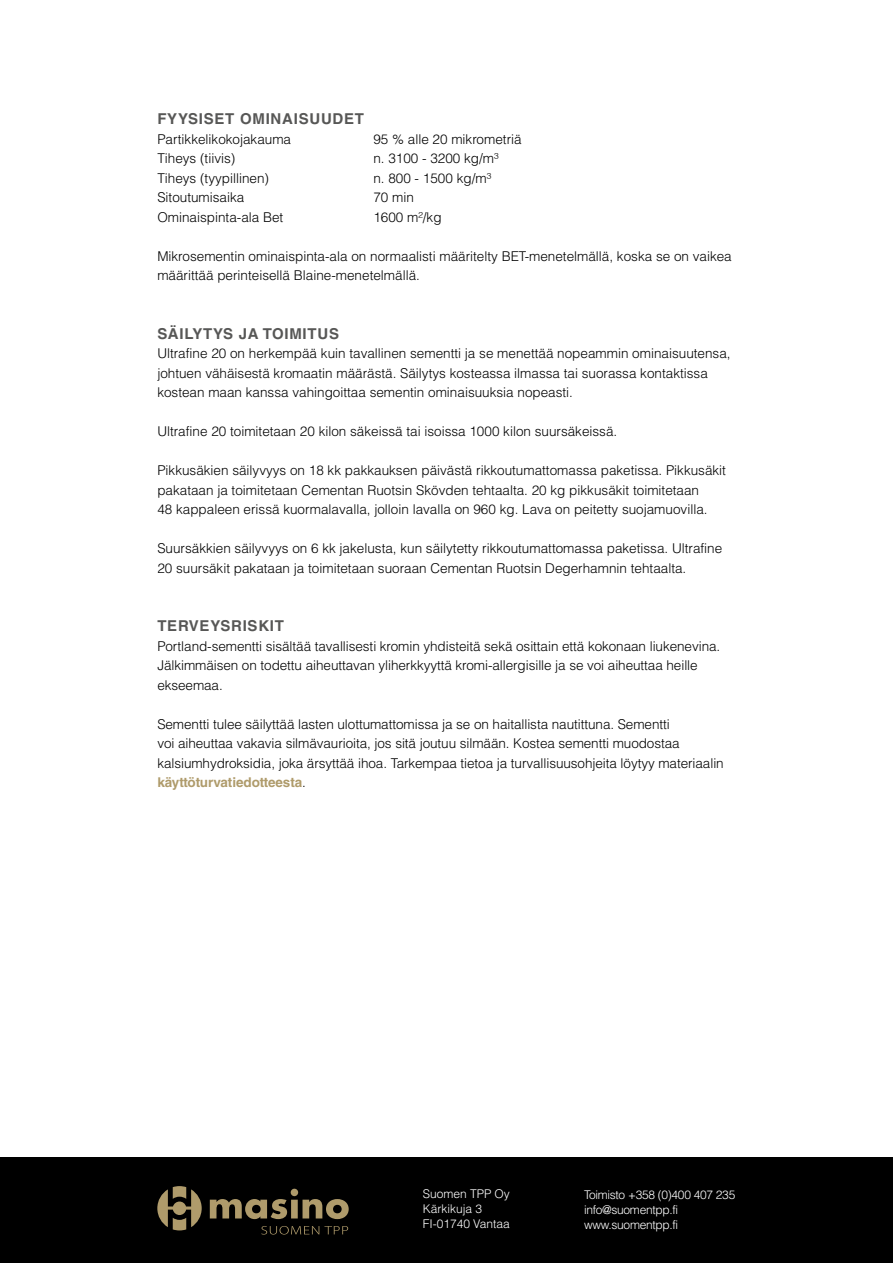
<style>
.page{position:relative;width:893px;height:1263px;background:#fff}
.page>*{position:absolute;margin:0;border:0;box-sizing:border-box;transform-origin:0 0}
.t1{font:700 15px "Helvetica LT Std";letter-spacing:.05em;color:#575756}
.t2{font:300 13.5px/19.5px "Helvetica LT Std";color:#000}
.t3{font:300 12px/15px "Helvetica LT Std";letter-spacing:-.025em;color:#fff}
.t4{font:300 12px/15px "Helvetica LT Std";color:#fff}
.s1{font-weight:700;color:#af9b6b}
</style>
<div class="page">
<div style="left:0;top:1158px;width:893px;height:105px;background:#000"></div>
<svg style="left:210px;top:1189px;width:139px;height:30px"></svg>
<svg style="left:157px;top:1186px;width:45px;height:44px"></svg>
<svg style="left:261px;top:1226px;width:87px;height:8px"></svg>
<p class="t1" style="left:157px;top:110px;width:208px">FYYSISET OMINAISUUDET</p>
<p class="t2" style="left:157px;top:129px;width:135px">Partikkelikokojakauma</p>
<p class="t2" style="left:373px;top:129px;width:150px">95 % alle 20 mikrometriä</p>
<p class="t2" style="left:157px;top:148px;width:80px">Tiheys (tiivis)</p>
<p class="t2" style="left:373px;top:148px;width:127px">n. 3100 - 3200 kg/m³</p>
<p class="t2" style="left:157px;top:168px;width:113px">Tiheys (tyypillinen)</p>
<p class="t2" style="left:373px;top:168px;width:119px">n. 800 - 1500 kg/m³</p>
<p class="t2" style="left:157px;top:187px;width:89px">Sitoutumisaika</p>
<p class="t2" style="left:373px;top:187px;width:42px">70 min</p>
<p class="t2" style="left:157px;top:207px;width:128px">Ominaispinta-ala Bet</p>
<p class="t2" style="left:373px;top:207px;width:70px">1600 m²/kg</p>
<p class="t2" style="left:157px;top:246px;width:576px">Mikrosementin ominaispinta-ala on normaalisti määritelty BET-menetelmällä, koska se on vaikea määrittää perinteisellä Blaine-menetelmällä.</p>
<p class="t1" style="left:157px;top:324px;width:183px">SÄILYTYS JA TOIMITUS</p>
<p class="t2" style="left:157px;top:343px;width:575px">Ultrafine 20 on herkempää kuin tavallinen sementti ja se menettää nopeammin ominaisuutensa, johtuen vähäisestä kromaatin määrästä. Säilytys kosteassa ilmassa tai suorassa kontaktissa kostean maan kanssa vahingoittaa sementin ominaisuuksia nopeasti.</p>
<p class="t2" style="left:157px;top:421px;width:461px">Ultrafine 20 toimitetaan 20 kilon säkeissä tai isoissa 1000 kilon suursäkeissä.</p>
<p class="t2" style="left:157px;top:460px;width:570px">Pikkusäkien säilyvyys on 18 kk pakkauksen päivästä rikkoutumattomassa paketissa. Pikkusäkit pakataan ja toimitetaan Cementan Ruotsin Skövden tehtaalta. 20 kg pikkusäkit toimitetaan<br>48 kappaleen erissä kuormalavalla, jolloin lavalla on 960 kg. Lava on peitetty suojamuovilla.</p>
<p class="t2" style="left:157px;top:538px;width:566px">Suursäkkien säilyvyys on 6 kk jakelusta, kun säilytetty rikkoutumattomassa paketissa. Ultrafine<br>20 suursäkit pakataan ja toimitetaan suoraan Cementan Ruotsin Degerhamnin tehtaalta.</p>
<p class="t1" style="left:157px;top:617px;width:128px">TERVEYSRISKIT</p>
<p class="t2" style="left:157px;top:636px;width:564px">Portland-sementti sisältää tavallisesti kromin yhdisteitä sekä osittain että kokonaan liukenevina.<br>Jälkimmäisen on todettu aiheuttavan yliherkkyyttä kromi-allergisille ja se voi aiheuttaa heille ekseemaa.</p>
<p class="t2" style="left:157px;top:714px;width:568px">Sementti tulee säilyttää lasten ulottumattomissa ja se on haitallista nautittuna. Sementti<br>voi aiheuttaa vakavia silmävaurioita, jos sitä joutuu silmään. Kostea sementti muodostaa kalsiumhydroksidia, joka ärsyttää ihoa. Tarkempaa tietoa ja turvallisuusohjeita löytyy materiaalin <span class="s1">käyttöturvatiedotteesta</span>.</p>
<p class="t4" style="left:423px;top:1186px;width:89px">Suomen TPP Oy<br>Kärkikuja 3<br>FI-01740 Vantaa</p>
<p class="t3" style="left:584px;top:1187px;width:153px">Toimisto +358 (0)400 407 235 info@suomentpp.fi www.suomentpp.fi</p>
</div>
